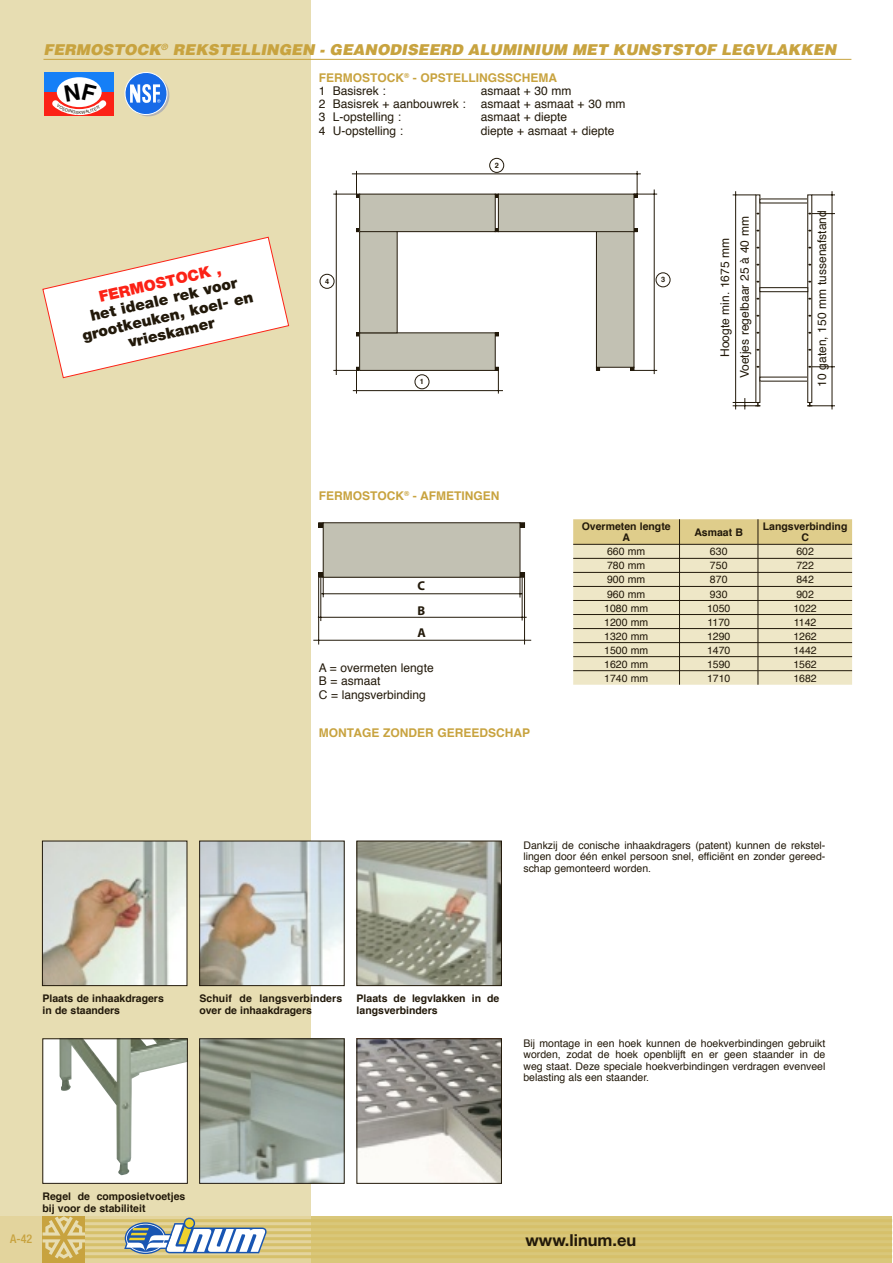
<style>
.page{position:relative;width:893px;height:1263px;background:#fff}
.page>*{position:absolute;margin:0;border:0;box-sizing:border-box;transform-origin:0 0}
.t1{font:700 16.5px "Helvetica Neue LT Std";color:#22190a}
.t2{font:900 15.3px/17px "Helvetica Neue LT Std";color:#22190a;text-align:center}
.t3{font:900 15.3px "Helvetica Neue LT Std";color:#fc2216}
.t4{font:italic 900 15px "Helvetica";color:#c8a33f}
.t5{font:700 12.75px/24.6px "Myriad Pro";color:#22190a}
.t6{font:12px/13.2px "Helvetica";color:#22190a}
.t7{font:700 12px/13.2px "Helvetica";color:#c8a33f}
.t8{font:500 condensed 12px "Helvetica Neue LT Std";color:#c8a33f}
.t9{font:10.5px/11.6px "Helvetica";color:#22190a;text-align:justify}
.t10{font:700 10.5px/11.6px "Helvetica";color:#22190a}
.t11{font:700 7.35px "Helvetica";color:#22190a}
.t12{font:4.2px "Helvetica";color:#22190a}
.s1{font-weight:400;color:#22190a}
</style>
<div class="page">
<div style="left:0;top:0;width:310px;height:1225px;background:#e7ddb2"></div>
<div style="left:310px;top:1216px;width:582px;height:47px;background:#d9c77a"></div>
<div style="left:0;top:1216px;width:310px;height:47px;background:#e3d49d"></div>
<hr style="left:81px;top:1219px;width:811px;height:3px;background:#d6c06a">
<hr style="left:81px;top:1225px;width:811px;height:3px;background:#d6c06a">
<hr style="left:81px;top:1231px;width:811px;height:3px;background:#d6c06a">
<hr style="left:81px;top:1237px;width:811px;height:3px;background:#d6c06a">
<hr style="left:81px;top:1243px;width:811px;height:3px;background:#d6c06a">
<hr style="left:81px;top:1249px;width:811px;height:3px;background:#d6c06a">
<hr style="left:81px;top:1255px;width:811px;height:3px;background:#d6c06a">
<div style="left:43px;top:1216px;width:42px;height:47px;background:#c8a33f"></div>
<svg style="left:43px;top:1216px;width:42px;height:43px"></svg>
<svg style="left:124px;top:1217px;width:143px;height:37px"></svg>
<hr style="left:43px;top:59px;width:808px;height:1px;background:#c8a33f">
<svg style="left:333px;top:171px;width:324px;height:223px"></svg>
<div style="left:320px;top:274px;width:14px;height:14px;border:1px solid #22190a;border-radius:50%"></div>
<div style="left:490px;top:158px;width:14px;height:14px;border:1px solid #22190a;border-radius:50%"></div>
<div style="left:656px;top:273px;width:14px;height:14px;border:1px solid #22190a;border-radius:50%"></div>
<svg style="left:318px;top:522px;width:5px;height:5px"></svg>
<svg style="left:520px;top:522px;width:5px;height:5px"></svg>
<div style="left:323px;top:523px;width:197px;height:54px;background:#c2c1b3"></div>
<hr style="left:313px;top:640px;width:218px;height:1px;background:#22190a">
<hr style="left:524px;top:577px;width:1px;height:67px;background:#22190a">
<hr style="left:318px;top:577px;width:1px;height:67px;background:#22190a">
<svg style="left:520px;top:572px;width:5px;height:25px"></svg>
<svg style="left:318px;top:572px;width:6px;height:25px"></svg>
<hr style="left:321px;top:593px;width:201px;height:1px;background:#22190a">
<hr style="left:318px;top:617px;width:209px;height:1px;background:#22190a">
<hr style="left:321px;top:577px;width:1px;height:44px;background:#22190a">
<hr style="left:522px;top:577px;width:1px;height:43px;background:#22190a">
<svg style="left:42px;top:236px;width:247px;height:142px"></svg>
<div style="left:760px;top:287px;width:48px;height:5px;border:1px solid #22190a"></div>
<hr style="left:735px;top:191px;width:1px;height:218px;background:#22190a">
<svg style="left:733px;top:195px;width:23px;height:1px"></svg>
<svg style="left:733px;top:398px;width:27px;height:11px"></svg>
<hr style="left:832px;top:191px;width:1px;height:218px;background:#22190a">
<svg style="left:808px;top:401px;width:27px;height:5px"></svg>
<svg style="left:812px;top:195px;width:23px;height:1px"></svg>
<svg style="left:808px;top:366px;width:27px;height:2px"></svg>
<svg style="left:808px;top:213px;width:27px;height:1px"></svg>
<svg style="left:573px;top:519px;width:279px;height:166px;background:#ded5b1"></svg>
<svg style="left:44px;top:843px;width:141px;height:141px;background:#ccc8bb"></svg>
<div style="left:42px;top:841px;width:145px;height:145px;border:1px solid #22190a"></div>
<svg style="left:201px;top:843px;width:141px;height:141px;background:#c9cbc7"></svg>
<div style="left:199px;top:841px;width:145px;height:145px;border:1px solid #22190a"></div>
<svg style="left:359px;top:1040px;width:141px;height:141px"></svg>
<div style="left:357px;top:1038px;width:145px;height:145px;border:1px solid #22190a"></div>
<svg style="left:201px;top:1040px;width:141px;height:141px;background:#9aa399"></svg>
<div style="left:199px;top:1038px;width:145px;height:145px;border:1px solid #22190a"></div>
<svg style="left:45px;top:1040px;width:141px;height:141px;background:#e3e6e1"></svg>
<div style="left:43px;top:1038px;width:145px;height:145px;border:1px solid #22190a"></div>
<svg style="left:359px;top:843px;width:141px;height:141px;background:#a7aa9b"></svg>
<div style="left:357px;top:841px;width:145px;height:145px;border:1px solid #22190a"></div>
<div style="left:44px;top:73px;width:70px;height:19px;background:#157ff7"></div>
<div style="left:44px;top:92px;width:70px;height:24px;background:#fc2216"></div>
<div style="left:57px;top:77px;width:45px;height:30px;background:#fff;border-radius:50%"></div>
<svg style="left:125px;top:72px;width:45px;height:44px"></svg>
<svg style="left:52px;top:83px;width:54px;height:32px"></svg>
<h3 class="t4" style="left:43px;top:44px;width:794px">FERMOSTOCK<sup>®</sup> REKSTELLINGEN - GEANODISEERD ALUMINIUM MET KUNSTSTOF LEGVLAKKEN</h3>
<p class="t12" style="left:79px;top:111px;width:4px">K</p>
<h2 class="t3" style="left:98px;top:291px;width:127px;rotate:-13deg">FERMOSTOCK ,</h2>
<h2 class="t2" style="left:77px;top:312px;width:176px;rotate:-13deg">het ideale rek voor grootkeuken, koel- en vrieskamer</h2>
<p class="t7" style="left:319px;top:72px;width:240px">FERMOSTOCK<sup>®</sup> - OPSTELLINGSSCHEMA<br><span class="s1">1 Basisrek :</span></p>
<p class="t6" style="left:481px;top:85px;width:92px">asmaat + 30 mm</p>
<p class="t6" style="left:319px;top:98px;width:148px">2 Basisrek + aanbouwrek :</p>
<p class="t6" style="left:481px;top:98px;width:146px">asmaat + asmaat + 30 mm</p>
<p class="t6" style="left:319px;top:111px;width:84px">3 L-opstelling :</p>
<p class="t6" style="left:481px;top:111px;width:88px">asmaat + diepte</p>
<p class="t6" style="left:319px;top:125px;width:86px">4 U-opstelling :</p>
<p class="t6" style="left:481px;top:125px;width:135px">diepte + asmaat + diepte</p>
<p class="t11" style="left:325px;top:278px;width:6px">4</p>
<p class="t11" style="left:495px;top:162px;width:6px">2</p>
<p class="t11" style="left:420px;top:378px;width:6px">1</p>
<p class="t7" style="left:319px;top:490px;width:182px">FERMOSTOCK<sup>®</sup> - AFMETINGEN</p>
<p class="t5" style="left:417px;top:573px;width:9px">C<br>B</p>
<p class="t5" style="left:417px;top:620px;width:10px">A</p>
<p class="t6" style="left:319px;top:662px;width:116px">A = overmeten lengte<br>B = asmaat<br>C = langsverbinding</p>
<p class="t7" style="left:319px;top:727px;width:213px">MONTAGE ZONDER GEREEDSCHAP</p>
<p class="t11" style="left:661px;top:276px;width:6px">3</p>
<p class="t6" style="left:719px;top:357px;width:121px;rotate:-90deg">Hoogte min. 1675 mm</p>
<p class="t6" style="left:739px;top:378px;width:163px;rotate:-90deg">Voetjes regelbaar 25 à 40 mm</p>
<p class="t6" style="left:816px;top:387px;width:178px;rotate:-90deg">10 gaten, 150 mm tussenafstand</p>
<p class="t10" style="left:582px;top:522px;width:90px;line-height:11.1px;text-align:center">Overmeten lengte<br>A</p>
<p class="t10" style="left:694px;top:527px;width:50px">Asmaat B</p>
<p class="t10" style="left:763px;top:522px;width:86px;line-height:11.1px;text-align:center">Langsverbinding<br>C</p>
<p class="t9" style="left:607px;top:547px;width:40px">660 mm</p>
<p class="t9" style="left:710px;top:547px;width:19px">630</p>
<p class="t9" style="left:796px;top:547px;width:19px">602</p>
<p class="t9" style="left:607px;top:561px;width:40px">780 mm</p>
<p class="t9" style="left:710px;top:561px;width:19px">750</p>
<p class="t9" style="left:796px;top:561px;width:19px">722</p>
<p class="t9" style="left:607px;top:575px;width:40px">900 mm</p>
<p class="t9" style="left:710px;top:575px;width:19px">870</p>
<p class="t9" style="left:796px;top:575px;width:19px">842</p>
<p class="t9" style="left:607px;top:589px;width:40px">960 mm</p>
<p class="t9" style="left:710px;top:589px;width:19px">930</p>
<p class="t9" style="left:796px;top:589px;width:19px">902</p>
<p class="t9" style="left:604px;top:603px;width:46px">1080 mm</p>
<p class="t9" style="left:707px;top:603px;width:25px">1050</p>
<p class="t9" style="left:793px;top:603px;width:25px">1022</p>
<p class="t9" style="left:604px;top:617px;width:46px">1200 mm</p>
<p class="t9" style="left:707px;top:617px;width:24px">1170</p>
<p class="t9" style="left:794px;top:617px;width:24px">1142</p>
<p class="t9" style="left:604px;top:631px;width:46px">1320 mm</p>
<p class="t9" style="left:707px;top:631px;width:25px">1290</p>
<p class="t9" style="left:793px;top:631px;width:25px">1262</p>
<p class="t9" style="left:604px;top:645px;width:46px">1500 mm</p>
<p class="t9" style="left:707px;top:645px;width:25px">1470</p>
<p class="t9" style="left:793px;top:645px;width:25px">1442</p>
<p class="t9" style="left:604px;top:659px;width:46px">1620 mm</p>
<p class="t9" style="left:707px;top:659px;width:25px">1590</p>
<p class="t9" style="left:793px;top:659px;width:25px">1562</p>
<p class="t9" style="left:604px;top:673px;width:46px">1740 mm</p>
<p class="t9" style="left:707px;top:673px;width:25px">1710</p>
<p class="t9" style="left:793px;top:673px;width:25px">1682</p>
<p class="t9" style="left:523px;top:840px;width:304px">Dankzij de conische inhaakdragers (patent) kunnen de rekstel&shy;lingen door één enkel persoon snel, efficiënt en zonder gereed&shy;schap gemonteerd worden.</p>
<p class="t10" style="left:43px;top:994px;width:123px">Plaats de inhaakdragers in de staanders</p>
<p class="t10" style="left:199px;top:994px;width:144px">Schuif de langsverbinders over de inhaakdragers</p>
<p class="t10" style="left:357px;top:994px;width:144px">Plaats de legvlakken in de langsverbinders</p>
<p class="t9" style="left:523px;top:1038px;width:304px">Bij montage in een hoek kunnen de hoekverbindingen gebruikt worden, zodat de hoek openblijft en er geen staander in de weg staat. Deze speciale hoekverbindingen verdragen evenveel belasting als een staander.</p>
<p class="t10" style="left:43px;top:1191px;width:144px">Regel de composietvoetjes bij voor de stabiliteit</p>
<p class="t8" style="left:10px;top:1234px;width:23px">A-42</p>
<h1 class="t1" style="left:526px;top:1234px;width:112px">www.linum.eu</h1>
</div>
